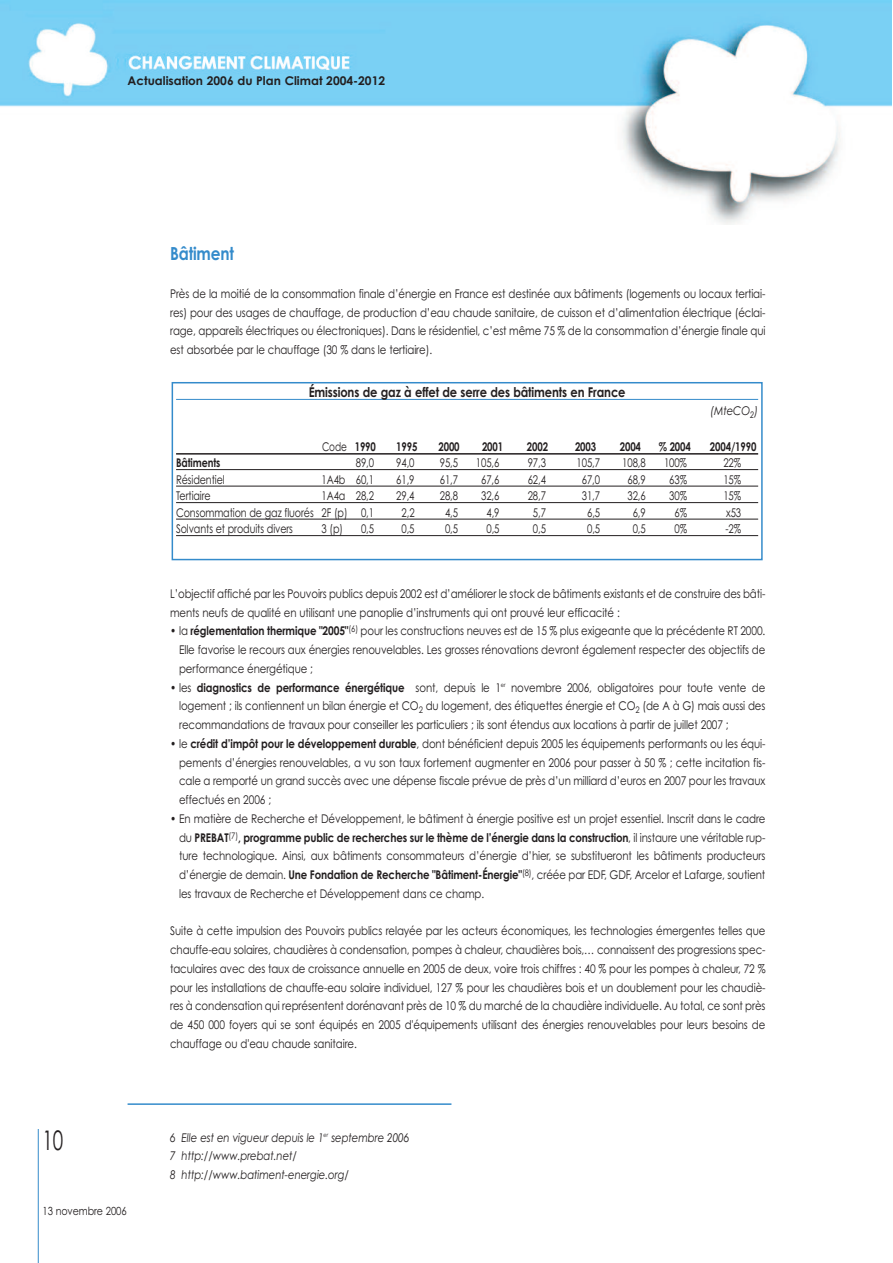
<style>
.page{position:relative;width:893px;height:1263px;background:#fff}
.page>*{position:absolute;margin:0;border:0;box-sizing:border-box;transform-origin:0 0}
.t1{font:27px "Century Gothic";color:#231f20;scale:.7 1}
.t2{font:700 18px "Century Gothic";letter-spacing:-.01em;color:#348bcb;scale:.85 1}
.t3{font:700 13.5px "Century Gothic";letter-spacing:-.01em;color:#231f20;scale:.85 1}
.t4{font:12px/18.8px "Century Gothic";letter-spacing:-.01em;color:#231f20;text-align:justify;scale:.85 1}
.t5{font:12px "Century Gothic";letter-spacing:-.01em;color:#231f20;scale:.8 1}
.t6{font:italic 12px/18.8px "Century Gothic";letter-spacing:-.01em;color:#231f20;scale:.85 1}
.t7{font:700 12px "Century Gothic";letter-spacing:-.01em;color:#231f20;scale:.8 1}
.t8{font:700 12px "Century Gothic";letter-spacing:-.01em;color:#231f20}
.t9{font:12px "Century Gothic";letter-spacing:-.01em;color:#231f20;scale:.75 1}
.t10{font:11.25px "Century Gothic";letter-spacing:-.01em;color:#231f20;scale:.85 1}
.s1{font-weight:700}
</style>
<div class="page">
<hr style="left:176px;top:399px;width:582px;height:1px;background:#348bcb">
<hr style="left:176px;top:453px;width:582px;height:2px;background:#231f20">
<hr style="left:176px;top:469px;width:582px;height:1px;background:#231f20">
<hr style="left:176px;top:486px;width:582px;height:1px;background:#231f20">
<hr style="left:176px;top:502px;width:582px;height:1px;background:#231f20">
<hr style="left:176px;top:519px;width:582px;height:1px;background:#231f20">
<hr style="left:176px;top:535px;width:582px;height:1px;background:#231f20">
<div style="left:172px;top:382px;width:591px;height:178px;border:2px solid #348bcb"></div>
<img style="left:0;top:0;width:892px;height:224px">
<hr style="left:38px;top:1129px;width:1px;height:134px;background:#348bcb">
<hr style="left:128px;top:1103px;width:323px;height:2px;background:#348bcb">
<p class="t8" style="left:128px;top:74px;width:259px">Actualisation 2006 du Plan Climat 2004-2012</p>
<h2 class="t2" style="left:170px;top:244px;width:77px">Bâtiment</h2>
<p class="t4" style="left:170px;top:284px;width:702px">Près de la moitié de la consommation finale d’énergie en France est destinée aux bâtiments (logements ou locaux tertiai&shy;res) pour des usages de chauffage, de production d’eau chaude sanitaire, de cuisson et d’alimentation électrique (éclai&shy;rage, appareils électriques ou électroniques). Dans le résidentiel, c’est même 75 % de la consommation d’énergie finale qui est absorbée par le chauffage (30 % dans le tertiaire).</p>
<p class="t3" style="left:309px;top:384px;width:374px">Émissions de gaz à effet de serre des bâtiments en France</p>
<p class="t6" style="left:710px;top:402px;width:58px">(MteCO<sub>2</sub>)</p>
<p class="t9" style="left:322px;top:439px;width:73px">Code <span class="s1">1990</span></p>
<p class="t7" style="left:396px;top:439px;width:28px">1995</p>
<p class="t7" style="left:438px;top:439px;width:28px">2000</p>
<p class="t7" style="left:482px;top:439px;width:28px">2001</p>
<p class="t7" style="left:527px;top:439px;width:28px">2002</p>
<p class="t7" style="left:575px;top:439px;width:28px">2003</p>
<p class="t7" style="left:620px;top:439px;width:28px">2004</p>
<p class="t7" style="left:659px;top:439px;width:42px">% 2004</p>
<p class="t7" style="left:710px;top:439px;width:60px">2004/1990</p>
<p class="t7" style="left:176px;top:456px;width:57px">Bâtiments</p>
<p class="t5" style="left:356px;top:456px;width:24px">89,0</p>
<p class="t5" style="left:396px;top:456px;width:24px">94,0</p>
<p class="t5" style="left:440px;top:456px;width:24px">95,5</p>
<p class="t5" style="left:476px;top:456px;width:31px">105,6</p>
<p class="t5" style="left:528px;top:456px;width:24px">97,3</p>
<p class="t5" style="left:577px;top:456px;width:31px">105,7</p>
<p class="t5" style="left:622px;top:456px;width:31px">108,8</p>
<p class="t5" style="left:664px;top:456px;width:30px">100%</p>
<p class="t5" style="left:723px;top:456px;width:24px">22%</p>
<p class="t5" style="left:176px;top:472px;width:62px">Résidentiel</p>
<p class="t5" style="left:322px;top:472px;width:67px">1A4b 60,1</p>
<p class="t5" style="left:396px;top:472px;width:24px">61,9</p>
<p class="t5" style="left:440px;top:472px;width:24px">61,7</p>
<p class="t5" style="left:481px;top:472px;width:24px">67,6</p>
<p class="t5" style="left:528px;top:472px;width:24px">62,4</p>
<p class="t5" style="left:582px;top:472px;width:24px">67,0</p>
<p class="t5" style="left:627px;top:472px;width:24px">68,9</p>
<p class="t5" style="left:669px;top:472px;width:24px">63%</p>
<p class="t5" style="left:723px;top:472px;width:24px">15%</p>
<p class="t5" style="left:176px;top:489px;width:45px">Tertiaire</p>
<p class="t5" style="left:322px;top:489px;width:67px">1A4a 28,2</p>
<p class="t5" style="left:396px;top:489px;width:24px">29,4</p>
<p class="t5" style="left:440px;top:489px;width:24px">28,8</p>
<p class="t5" style="left:481px;top:489px;width:24px">32,6</p>
<p class="t5" style="left:528px;top:489px;width:24px">28,7</p>
<p class="t5" style="left:582px;top:489px;width:24px">31,7</p>
<p class="t5" style="left:627px;top:489px;width:24px">32,6</p>
<p class="t5" style="left:669px;top:489px;width:24px">30%</p>
<p class="t5" style="left:723px;top:489px;width:24px">15%</p>
<p class="t5" style="left:176px;top:505px;width:249px">Consommation de gaz fluorés 2F (p) 0,1</p>
<p class="t5" style="left:402px;top:505px;width:18px">2,2</p>
<p class="t5" style="left:445px;top:505px;width:18px">4,5</p>
<p class="t5" style="left:486px;top:505px;width:18px">4,9</p>
<p class="t5" style="left:533px;top:505px;width:18px">5,7</p>
<p class="t5" style="left:587px;top:505px;width:18px">6,5</p>
<p class="t5" style="left:633px;top:505px;width:18px">6,9</p>
<p class="t5" style="left:674px;top:505px;width:17px">6%</p>
<p class="t5" style="left:726px;top:505px;width:20px">x53</p>
<p class="t5" style="left:176px;top:522px;width:148px">Solvants et produits divers</p>
<p class="t5" style="left:322px;top:522px;width:28px">3 (p)</p>
<p class="t5" style="left:361px;top:522px;width:18px">0,5</p>
<p class="t5" style="left:402px;top:522px;width:18px">0,5</p>
<p class="t5" style="left:445px;top:522px;width:18px">0,5</p>
<p class="t5" style="left:486px;top:522px;width:18px">0,5</p>
<p class="t5" style="left:533px;top:522px;width:18px">0,5</p>
<p class="t5" style="left:587px;top:522px;width:18px">0,5</p>
<p class="t5" style="left:633px;top:522px;width:18px">0,5</p>
<p class="t5" style="left:674px;top:522px;width:17px">0%</p>
<p class="t5" style="left:725px;top:522px;width:21px">-2%</p>
<h1 class="t1" style="left:43px;top:1125px;width:31px">10</h1>
<p class="t10" style="left:43px;top:1204px;width:101px">13 novembre 2006</p>
<p class="t4" style="left:170px;top:584px;width:702px">L’objectif affiché par les Pouvoirs publics depuis 2002 est d’améliorer le stock de bâtiments existants et de construire des bâti&shy;ments neufs de qualité en utilisant une panoplie d’instruments qui ont prouvé leur efficacité :</p>
<p class="t4" style="left:179px;top:622px;width:691px;text-indent:-9px"><span class="s1">•</span> la <span class="s1">réglementation thermique "2005"</span><sup>(6)</sup> pour les constructions neuves est de 15 % plus exigeante que la précédente RT 2000.<br>Elle favorise le recours aux énergies renouvelables. Les grosses rénovations devront également respecter des objectifs de performance énergétique ;</p>
<p class="t4" style="left:179px;top:678px;width:691px;text-indent:-9px">• les <span class="s1">diagnostics de performance énergétique</span> sont, depuis le 1<sup>er</sup> novembre 2006, obligatoires pour toute vente de logement ; ils contiennent un bilan énergie et CO<sub>2</sub> du logement, des étiquettes énergie et CO<sub>2</sub> (de A à G) mais aussi des recommandations de travaux pour conseiller les particuliers ; ils sont étendus aux locations à partir de juillet 2007 ;</p>
<p class="t4" style="left:179px;top:734px;width:691px;text-indent:-9px">• le <span class="s1">crédit d’impôt pour le développement durable</span>, dont bénéficient depuis 2005 les équipements performants ou les équi&shy;pements d’énergies renouvelables, a vu son taux fortement augmenter en 2006 pour passer à 50 % ; cette incitation fis&shy;cale a remporté un grand succès avec une dépense fiscale prévue de près d’un milliard d’euros en 2007 pour les travaux effectués en 2006 ;</p>
<p class="t4" style="left:179px;top:809px;width:691px;text-indent:-9px">• En matière de Recherche et Développement, le bâtiment à énergie positive est un projet essentiel. Inscrit dans le cadre du <span class="s1">PREBAT</span><sup>(7)</sup><span class="s1">, programme public de recherches sur le thème de l’énergie dans la construction</span>, il instaure une véritable rup&shy;ture technologique. Ainsi, aux bâtiments consommateurs d’énergie d’hier, se substitueront les bâtiments producteurs d’énergie de demain. <span class="s1">Une Fondation de Recherche "Bâtiment-Énergie"</span><sup>(8)</sup>, créée par EDF, GDF, Arcelor et Lafarge, soutient les travaux de Recherche et Développement dans ce champ.</p>
<p class="t4" style="left:170px;top:922px;width:702px">Suite à cette impulsion des Pouvoirs publics relayée par les acteurs économiques, les technologies émergentes telles que chauffe-eau solaires, chaudières à condensation, pompes à chaleur, chaudières bois,… connaissent des progressions spec&shy;taculaires avec des taux de croissance annuelle en 2005 de deux, voire trois chiffres : 40 % pour les pompes à chaleur, 72 % pour les installations de chauffe-eau solaire individuel, 127 % pour les chaudières bois et un doublement pour les chaudiè&shy;res à condensation qui représentent dorénavant près de 10 % du marché de la chaudière individuelle. Au total, ce sont près de 450 000 foyers qui se sont équipés en 2005 d'équipements utilisant des énergies renouvelables pour leurs besoins de chauffage ou d'eau chaude sanitaire.</p>
<p class="t6" style="left:170px;top:1128px;width:283px">6 Elle est en vigueur depuis le 1<sup>er</sup> septembre 2006<br>7 http://www.prebat.net/<br>8 http://www.batiment-energie.org/</p>
</div>
